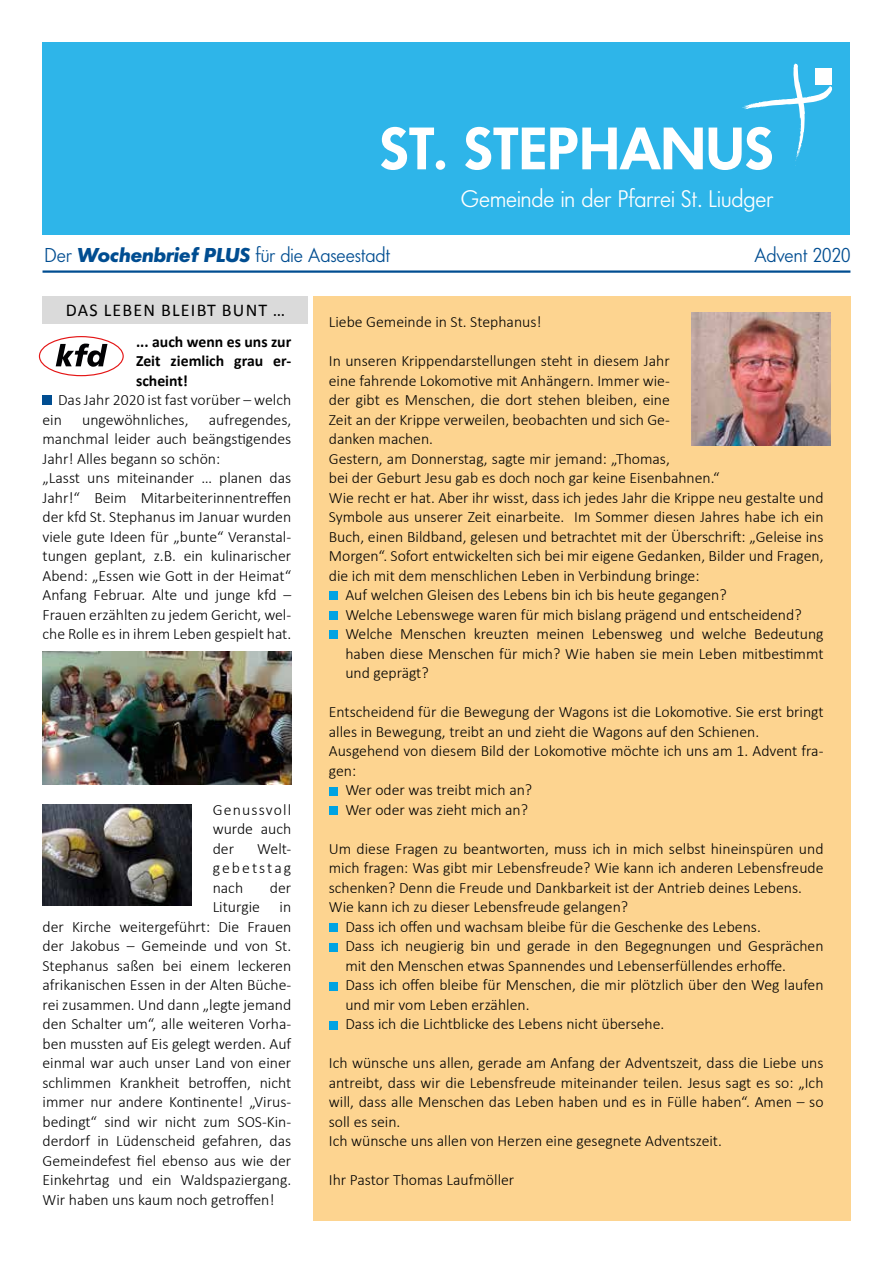
<style>
.page{position:relative;width:893px;height:1263px;background:#fff}
.page>*{position:absolute;margin:0;border:0;box-sizing:border-box;transform-origin:0 0}
.t1{font:600 62.7px "Futura No 2 D";color:#fff}
.t2{font:25.05px "Futura No 2 D";color:#fff}
.t3{font:21px "Futura No 2 D";color:#004d91}
.t4{font:18px "Calibri";letter-spacing:.07em;color:#000}
.t5{font:300 15.75px/19.5px "Calibri";color:#000}
.t6{font:700 15.75px/19.5px "Calibri";color:#000;text-align:justify}
.s1{font-weight:700;font-style:italic}
</style>
<div class="page">
<div style="left:313px;top:296px;width:537px;height:924px;background:#fdd490"></div>
<div style="left:329px;top:592px;width:8px;height:8px;background:#00a3e2"></div>
<div style="left:329px;top:611px;width:8px;height:9px;background:#00a3e2"></div>
<div style="left:329px;top:631px;width:8px;height:8px;background:#00a3e2"></div>
<div style="left:329px;top:787px;width:8px;height:8px;background:#00a3e2"></div>
<div style="left:329px;top:806px;width:8px;height:9px;background:#00a3e2"></div>
<div style="left:329px;top:923px;width:8px;height:9px;background:#00a3e2"></div>
<div style="left:329px;top:943px;width:8px;height:8px;background:#00a3e2"></div>
<div style="left:329px;top:982px;width:8px;height:8px;background:#00a3e2"></div>
<div style="left:329px;top:1021px;width:8px;height:8px;background:#00a3e2"></div>
<div style="left:43px;top:395px;width:9px;height:10px;background:#004d91"></div>
<div style="left:43px;top:43px;width:807px;height:192px;background:#2eb5e9"></div>
<hr style="left:43px;top:270px;width:807px;height:3px;background:#004d91">
<div style="left:43px;top:296px;width:265px;height:28px;background:#dadada"></div>
<img style="left:691px;top:313px;width:140px;height:132px">
<img style="left:43px;top:651px;width:248px;height:133px">
<img style="left:43px;top:804px;width:148px;height:102px">
<svg style="left:742px;top:64px;width:90px;height:102px"></svg>
<svg style="left:56px;top:344px;width:51px;height:23px"></svg>
<div style="left:39px;top:336px;width:85px;height:40px;border:1px solid #e41616;border-radius:50%"></div>
<h1 class="t1" style="left:379px;top:112px;width:396px">ST. STEPHANUS</h1>
<h2 class="t2" style="left:461px;top:184px;width:314px">Gemeinde in der Pfarrei St. Liudger</h2>
<h3 class="t3" style="left:45px;top:243px;width:347px">Der <span class="s1">Wochenbrief PLUS</span> für die Aaseestadt</h3>
<h3 class="t3" style="left:754px;top:242px;width:97px">Advent 2020</h3>
<p class="t4" style="left:66px;top:299px;width:221px">DAS LEBEN BLEIBT BUNT …</p>
<p class="t6" style="left:136px;top:331px;width:157px">... auch wenn es uns zur Zeit ziemlich grau er&shy;scheint!</p>
<p class="t5" style="left:43px;top:389px;width:250px;text-indent:16px">Das Jahr 2020 ist fast vorüber – welch ein</p>
<p class="t5" style="left:43px;top:409px;width:250px;text-indent:166px">aufregendes, manchmal leider auch beängstigendes Jahr! Alles begann so schön:<br>„Lasst uns miteinander … planen das Jahr!“ Beim Mitarbeiterinnentreffen der kfd St. Stephanus im Januar wurden viele gute Ideen für „bunte“ Veranstal&shy;tungen geplant, z.B. ein kulinarischer Abend: „Essen wie Gott in der Heimat“ Anfang Februar. Alte und junge kfd – Frauen erzählten zu jedem Gericht, wel&shy;che Rolle es in ihrem Leben gespielt hat.</p>
<p class="t5" style="left:82px;top:409px;width:108px">ungewöhnliches,</p>
<p class="t5" style="left:213px;top:799px;width:80px;text-align:justify">Genussvoll wurde auch der</p>
<p class="t5" style="left:213px;top:838px;width:80px;text-align:justify;text-indent:45px">Welt&shy;gebetstag nach</p>
<p class="t5" style="left:270px;top:877px;width:23px">der</p>
<p class="t5" style="left:213px;top:896px;width:80px">Liturgie in</p>
<p class="t5" style="left:43px;top:916px;width:250px">der Kirche weitergeführt: Die Frauen</p>
<p class="t5" style="left:43px;top:935px;width:250px">der Jakobus – Gemeinde und von St.</p>
<p class="t5" style="left:43px;top:955px;width:250px">Stephanus saßen bei einem leckeren</p>
<p class="t5" style="left:43px;top:974px;width:250px">afrikanischen Essen in der Alten Büche-</p>
<p class="t5" style="left:43px;top:994px;width:250px">rei zusammen. Und dann „legte jemand</p>
<p class="t5" style="left:43px;top:1013px;width:250px">den Schalter um“, alle weiteren Vorha-</p>
<p class="t5" style="left:43px;top:1033px;width:250px">ben mussten auf Eis gelegt werden. Auf</p>
<p class="t5" style="left:43px;top:1052px;width:250px">einmal war auch unser Land von einer</p>
<p class="t5" style="left:43px;top:1072px;width:250px">schlimmen Krankheit betroffen, nicht</p>
<p class="t5" style="left:43px;top:1091px;width:250px">immer nur andere Kontinente! „Virus-</p>
<p class="t5" style="left:43px;top:1111px;width:250px">bedingt“ sind wir nicht zum SOS-Kin-</p>
<p class="t5" style="left:43px;top:1130px;width:250px">derdorf in Lüdenscheid gefahren, das</p>
<p class="t5" style="left:43px;top:1150px;width:250px">Gemeindefest fiel ebenso aus wie der</p>
<p class="t5" style="left:43px;top:1169px;width:250px">Einkehrtag und ein Waldspaziergang.</p>
<p class="t5" style="left:43px;top:1189px;width:233px">Wir haben uns kaum noch getroffen!</p>
<p class="t5" style="left:329px;top:311px;width:214px">Liebe Gemeinde in St. Stephanus!</p>
<p class="t5" style="left:329px;top:350px;width:343px">In unseren Krippendarstellungen steht in diesem Jahr</p>
<p class="t5" style="left:329px;top:370px;width:343px">eine fahrende Lokomotive mit Anhängern. Immer wie-</p>
<p class="t5" style="left:329px;top:389px;width:343px">der gibt es Menschen, die dort stehen bleiben, eine</p>
<p class="t5" style="left:329px;top:409px;width:343px">Zeit an der Krippe verweilen, beobachten und sich Ge-</p>
<p class="t5" style="left:329px;top:428px;width:106px">danken machen.</p>
<p class="t5" style="left:329px;top:448px;width:343px">Gestern, am Donnerstag, sagte mir jemand: „Thomas,</p>
<p class="t5" style="left:329px;top:467px;width:392px">bei der Geburt Jesu gab es doch noch gar keine Eisenbahnen.“</p>
<p class="t5" style="left:329px;top:487px;width:496px">Wie recht er hat. Aber ihr wisst, dass ich jedes Jahr die Krippe neu gestalte und</p>
<p class="t5" style="left:329px;top:506px;width:496px">Symbole aus unserer Zeit einarbeite. Im Sommer diesen Jahres habe ich ein</p>
<p class="t5" style="left:329px;top:526px;width:496px">Buch, einen Bildband, gelesen und betrachtet mit der Überschrift: „Geleise ins</p>
<p class="t5" style="left:329px;top:545px;width:496px">Morgen“. Sofort entwickelten sich bei mir eigene Gedanken, Bilder und Fragen,</p>
<p class="t5" style="left:329px;top:565px;width:372px">die ich mit dem menschlichen Leben in Verbindung bringe:</p>
<p class="t5" style="left:345px;top:584px;width:383px">Auf welchen Gleisen des Lebens bin ich bis heute gegangen?</p>
<p class="t5" style="left:345px;top:604px;width:458px">Welche Lebenswege waren für mich bislang prägend und entscheidend?</p>
<p class="t5" style="left:345px;top:623px;width:480px">Welche Menschen kreuzten meinen Lebensweg und welche Bedeutung</p>
<p class="t5" style="left:345px;top:643px;width:480px">haben diese Menschen für mich? Wie haben sie mein Leben mitbestimmt</p>
<p class="t5" style="left:345px;top:662px;width:85px">und geprägt?</p>
<p class="t5" style="left:329px;top:701px;width:496px">Entscheidend für die Bewegung der Wagons ist die Lokomotive. Sie erst bringt</p>
<p class="t5" style="left:329px;top:721px;width:432px">alles in Bewegung, treibt an und zieht die Wagons auf den Schienen.</p>
<p class="t5" style="left:329px;top:740px;width:496px">Ausgehend von diesem Bild der Lokomotive möchte ich uns am 1. Advent fra-</p>
<p class="t5" style="left:329px;top:760px;width:29px">gen:</p>
<p class="t5" style="left:345px;top:779px;width:188px">Wer oder was treibt mich an?</p>
<p class="t5" style="left:345px;top:799px;width:184px">Wer oder was zieht mich an?</p>
<p class="t5" style="left:329px;top:838px;width:496px">Um diese Fragen zu beantworten, muss ich in mich selbst hineinspüren und</p>
<p class="t5" style="left:329px;top:857px;width:496px">mich fragen: Was gibt mir Lebensfreude? Wie kann ich anderen Lebensfreude</p>
<p class="t5" style="left:329px;top:877px;width:475px">schenken? Denn die Freude und Dankbarkeit ist der Antrieb deines Lebens.</p>
<p class="t5" style="left:329px;top:896px;width:301px">Wie kann ich zu dieser Lebensfreude gelangen?</p>
<p class="t5" style="left:345px;top:916px;width:417px">Dass ich offen und wachsam bleibe für die Geschenke des Lebens.</p>
<p class="t5" style="left:345px;top:935px;width:480px">Dass ich neugierig bin und gerade in den Begegnungen und Gesprächen</p>
<p class="t5" style="left:345px;top:955px;width:442px">mit den Menschen etwas Spannendes und Lebenserfüllendes erhoffe.</p>
<p class="t5" style="left:345px;top:974px;width:480px">Dass ich offen bleibe für Menschen, die mir plötzlich über den Weg laufen</p>
<p class="t5" style="left:345px;top:994px;width:186px">und mir vom Leben erzählen.</p>
<p class="t5" style="left:345px;top:1013px;width:321px">Dass ich die Lichtblicke des Lebens nicht übersehe.</p>
<p class="t5" style="left:329px;top:1052px;width:496px">Ich wünsche uns allen, gerade am Anfang der Adventszeit, dass die Liebe uns antreibt, dass wir die Lebensfreude miteinander teilen. Jesus sagt es so: „Ich will, dass alle Menschen das Leben haben und es in Fülle haben“. Amen – so soll es sein.<br>Ich wünsche uns allen von Herzen eine gesegnete Adventszeit.</p>
<p class="t5" style="left:329px;top:1169px;width:187px">Ihr Pastor Thomas Laufmöller</p>
</div>
